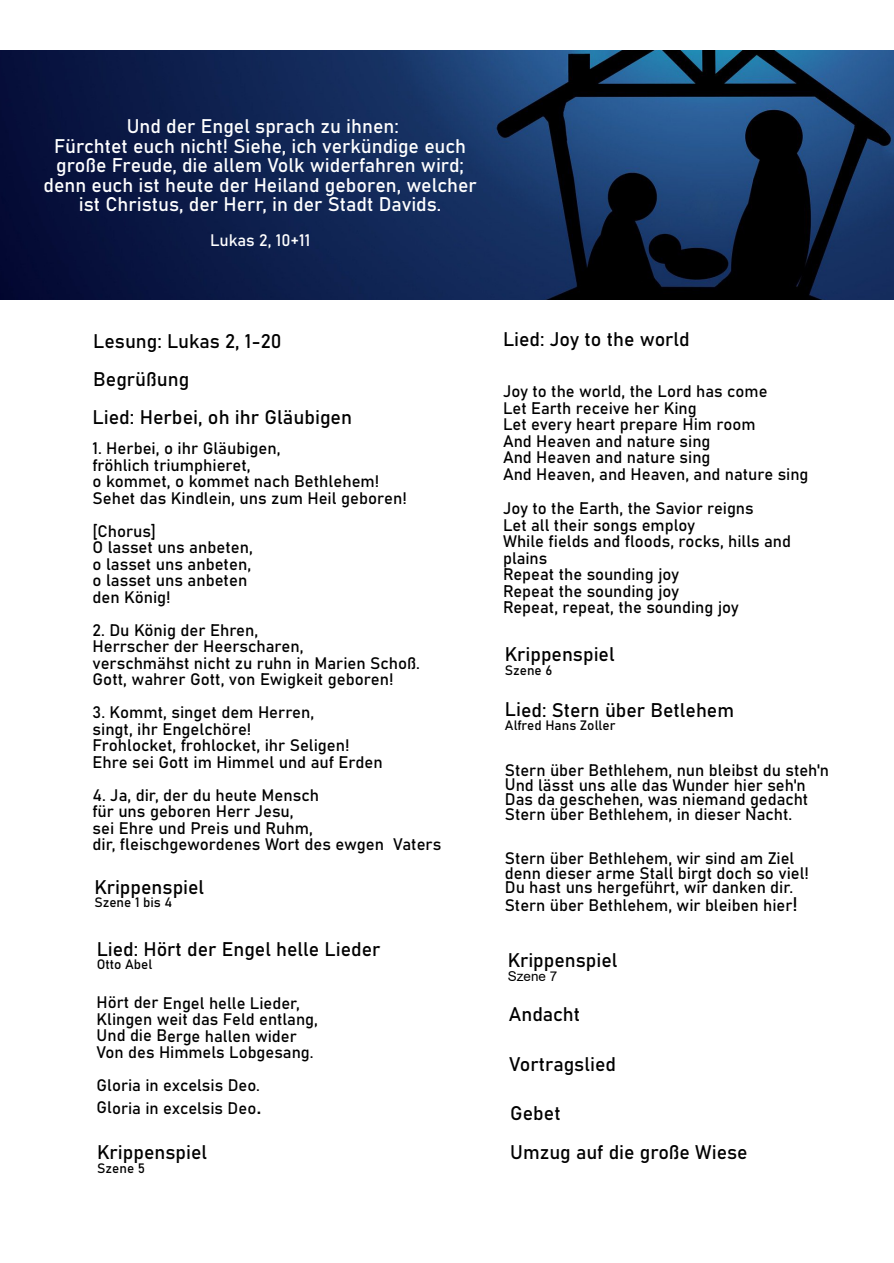
<style>
.page{position:relative;width:894px;height:1263px;background:#fff}
.page>*{position:absolute;margin:0;border:0;box-sizing:border-box;transform-origin:0 0}
.t1{font:19.5px/37.5px "Bahnschrift";color:#000}
.t2{font:19.5px/19.5px "Bahnschrift";color:#fff;text-align:center}
.t3{font:16.5px/16.5px "Bahnschrift";color:#000}
.t4{font:16.5px "Bahnschrift";color:#fff}
.t5{font:13.5px "Bahnschrift";color:#000}
.t6{font:13.5px "Arial";color:#000}
.s1{font-size:22.5px}
.s2{font-size:19.5px}
</style>
<div class="page">
<img style="left:0;top:51px;width:893px;height:248px">
<p class="t2" style="left:43px;top:118px;width:434px">Und der Engel sprach zu ihnen:<br>Fürchtet euch nicht! Siehe, ich verkündige euch große Freude, die allem Volk widerfahren wird; denn euch ist heute der Heiland geboren, welcher ist Christus, der Herr, in der Stadt Davids.</p>
<p class="t4" style="left:210px;top:232px;width:102px">Lukas 2, 10+11</p>
<p class="t1" style="left:93px;top:324px;width:190px">Lesung: Lukas 2, 1-20<br>Begrüßung</p>
<p class="t1" style="left:92px;top:400px;width:261px">Lied: Herbei, oh ihr Gläubigen</p>
<p class="t3" style="left:92px;top:441px;width:316px">1. Herbei, o ihr Gläubigen,<br>fröhlich triumphieret,<br>o kommet, o kommet nach Bethlehem!<br>Sehet das Kindlein, uns zum Heil geboren!</p>
<p class="t3" style="left:92px;top:523px;width:162px">[Chorus]<br>O lasset uns anbeten, o lasset uns anbeten, o lasset uns anbeten den König!</p>
<p class="t3" style="left:92px;top:622px;width:329px">2. Du König der Ehren,<br>Herrscher der Heerscharen,<br>verschmähst nicht zu ruhn in Marien Schoß.<br>Gott, wahrer Gott, von Ewigkeit geboren!</p>
<p class="t3" style="left:92px;top:705px;width:291px">3. Kommt, singet dem Herren,<br>singt, ihr Engelchöre!<br>Frohlocket, frohlocket, ihr Seligen!<br>Ehre sei Gott im Himmel und auf Erden</p>
<p class="t3" style="left:92px;top:787px;width:350px">4. Ja, dir, der du heute Mensch<br>für uns geboren Herr Jesu,<br>sei Ehre und Preis und Ruhm,<br>dir, fleischgewordenes Wort des ewgen Vaters</p>
<p class="t1" style="left:94px;top:869px;width:111px">Krippenspiel</p>
<p class="t5" style="left:94px;top:896px;width:79px">Szene 1 bis 4</p>
<p class="t1" style="left:97px;top:931px;width:285px">Lied: Hört der Engel helle Lieder</p>
<p class="t5" style="left:97px;top:959px;width:57px">Otto Abel</p>
<p class="t3" style="left:97px;top:995px;width:223px">Hört der Engel helle Lieder,<br>Klingen weit das Feld entlang,<br>Und die Berge hallen wider<br>Von des Himmels Lobgesang.</p>
<p class="t3" style="left:96px;top:1075px;width:166px;line-height:22.5px">Gloria in excelsis Deo.<br>Gloria in excelsis Deo<span class="s1">.</span></p>
<p class="t1" style="left:97px;top:1134px;width:111px">Krippenspiel</p>
<p class="t5" style="left:97px;top:1162px;width:49px">Szene 5</p>
<p class="t1" style="left:503px;top:322px;width:188px">Lied: Joy to the world</p>
<p class="t3" style="left:503px;top:384px;width:307px">Joy to the world, the Lord has come<br>Let Earth receive her King<br>Let every heart prepare Him room<br>And Heaven and nature sing<br>And Heaven and nature sing<br>And Heaven, and Heaven, and nature sing</p>
<p class="t3" style="left:503px;top:501px;width:289px">Joy to the Earth, the Savior reigns<br>Let all their songs employ<br>While fields and floods, rocks, hills and plains<br>Repeat the sounding joy<br>Repeat the sounding joy<br>Repeat, repeat, the sounding joy</p>
<p class="t1" style="left:504px;top:637px;width:111px">Krippenspiel</p>
<p class="t5" style="left:504px;top:664px;width:49px">Szene 6</p>
<p class="t1" style="left:504px;top:692px;width:230px">Lied: Stern über Betlehem</p>
<p class="t5" style="left:504px;top:719px;width:112px">Alfred Hans Zoller</p>
<p class="t3" style="left:504px;top:764px;width:325px;line-height:14.7px">Stern über Bethlehem, nun bleibst du steh'n Und lässt uns alle das Wunder hier seh'n Das da geschehen, was niemand gedacht Stern über Bethlehem, in dieser Nacht.</p>
<p class="t3" style="left:504px;top:852px;width:305px;line-height:14.7px">Stern über Bethlehem, wir sind am Ziel denn dieser arme Stall birgt doch so viel!<br>Du hast uns hergeführt, wir danken dir.</p>
<p class="t3" style="left:504px;top:897px;width:294px">Stern über Bethlehem, wir bleiben hier<span class="s2">!</span></p>
<p class="t1" style="left:507px;top:943px;width:111px">Krippenspiel</p>
<p class="t6" style="left:507px;top:971px;width:51px">Szene 7</p>
<p class="t1" style="left:508px;top:996px;width:73px">Andacht</p>
<p class="t1" style="left:509px;top:1046px;width:108px">Vortragslied</p>
<p class="t1" style="left:510px;top:1095px;width:239px;line-height:39px">Gebet<br>Umzug auf die große Wiese</p>
</div>
